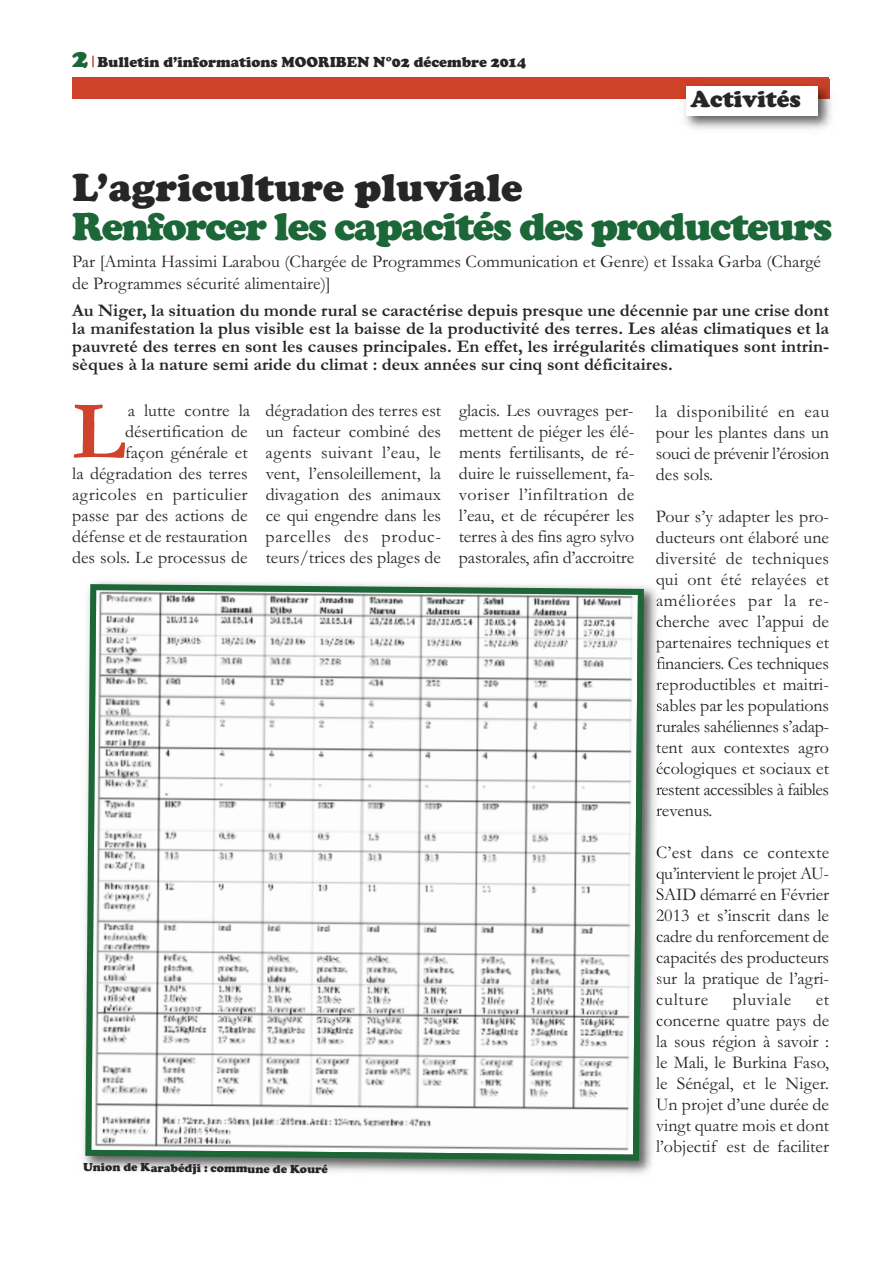
<style>
.page{position:relative;width:893px;height:1263px;background:#fff}
.page>*{position:absolute;margin:0;border:0;box-sizing:border-box;transform-origin:0 0}
.t1{font:700 83.25px "Garamond";color:#cf422b}
.t2{font:900 40.5px "Cooper";letter-spacing:-.035em;color:#1b6738}
.t3{font:900 40.5px "Cooper";color:#272627}
.t4{font:900 24px "Cooper";color:#272627}
.t5{font:18px/21px "Garamond";color:#272627;text-align:justify}
.t6{font:700 18px/18px "Garamond";color:#272627;text-align:justify}
.t7{font:18px "Garamond";letter-spacing:.04em;color:#272627}
.t8{font:900 15px "Cooper";color:#272627}
.t9{font:900 12px "Cooper";color:#272627}
.s1{font-size:27px;color:#1b6738}
</style>
<div class="page">
<div style="left:72px;top:77px;width:757px;height:22px;background:#cf422b"></div>
<img style="left:680px;top:80px;width:152px;height:49px">
<div style="left:686px;top:86px;width:132px;height:30px;background:#fff"></div>
<svg style="left:92px;top:56px;width:2px;height:11px"></svg>
<img style="left:86px;top:581px;width:578px;height:593px">
<svg style="left:657px;top:582px;width:7px;height:7px"></svg>
<svg style="left:656px;top:598px;width:7px;height:8px"></svg>
<svg style="left:657px;top:616px;width:6px;height:11px"></svg>
<svg style="left:656px;top:640px;width:7px;height:29px"></svg>
<svg style="left:656px;top:682px;width:7px;height:8px"></svg>
<svg style="left:657px;top:703px;width:5px;height:8px"></svg>
<svg style="left:656px;top:724px;width:7px;height:8px"></svg>
<svg style="left:656px;top:744px;width:6px;height:9px"></svg>
<svg style="left:657px;top:762px;width:5px;height:12px"></svg>
<svg style="left:656px;top:787px;width:6px;height:8px"></svg>
<svg style="left:656px;top:808px;width:6px;height:8px"></svg>
<svg style="left:657px;top:846px;width:4px;height:12px"></svg>
<svg style="left:656px;top:872px;width:5px;height:28px"></svg>
<svg style="left:656px;top:909px;width:5px;height:12px"></svg>
<svg style="left:657px;top:935px;width:4px;height:7px"></svg>
<svg style="left:657px;top:956px;width:4px;height:7px"></svg>
<svg style="left:657px;top:976px;width:3px;height:8px"></svg>
<svg style="left:657px;top:998px;width:3px;height:7px"></svg>
<svg style="left:657px;top:1019px;width:3px;height:7px"></svg>
<svg style="left:656px;top:1035px;width:4px;height:12px"></svg>
<svg style="left:656px;top:1056px;width:4px;height:12px"></svg>
<svg style="left:656px;top:1077px;width:3px;height:12px"></svg>
<svg style="left:656px;top:1098px;width:3px;height:11px"></svg>
<svg style="left:656px;top:1124px;width:3px;height:5px"></svg>
<svg style="left:656px;top:1140px;width:3px;height:12px"></svg>
<svg style="left:83px;top:581px;width:564px;height:583px"></svg>
<p class="t8" style="left:72px;top:53px;width:455px"><span class="s1">2</span> Bulletin d’informations MOORIBEN N°02 décembre 2014</p>
<h3 class="t4" style="left:691px;top:84px;width:112px">Activités</h3>
<h2 class="t3" style="left:72px;top:164px;width:452px">L’agriculture pluviale</h2>
<h2 class="t2" style="left:72px;top:203px;width:762px">Renforcer les capacités des producteurs</h2>
<p class="t5" style="left:72px;top:250px;width:750px;line-height:21.6px">Par [Aminta Hassimi Larabou (Chargée de Programmes Communication et Genre) et Issaka Garba (Chargé de Programmes sécurité alimentaire)]</p>
<p class="t6" style="left:72px;top:301px;width:759px">Au Niger, la situation du monde rural se caractérise depuis presque une décennie par une crise dont la manifestation la plus visible est la baisse de la productivité des terres. Les aléas climatiques et la pauvreté des terres en sont les causes principales. En effet, les irrégularités climatiques sont intrin&shy;sèques à la nature semi aride du climat : deux années sur cinq sont déficitaires.</p>
<p class="t5" style="left:72px;top:399px;width:180px;text-align:right">a lutte contre la désertification de<br>façon générale et<br>la dégradation des terres agricoles en particulier passe par des actions de défense et de restauration des sols. Le processus de</p>
<p class="t5" style="left:266px;top:399px;width:177px">dégradation des terres est un facteur combiné des agents suivant l’eau, le vent, l’ensoleillement, la divagation des animaux ce qui engendre dans les parcelles des produc&shy;teurs/trices des plages de</p>
<p class="t5" style="left:459px;top:399px;width:177px">glacis. Les ouvrages per&shy;mettent de piéger les élé&shy;ments fertilisants, de ré&shy;duire le ruissellement, fa&shy;voriser l’infiltration de l’eau, et de récupérer les terres à des fins agro sylvo pastorales, afin d’accroitre</p>
<p class="t5" style="left:656px;top:400px;width:175px">la disponibilité en eau pour les plantes dans un souci de prévenir l’érosion des sols.</p>
<h1 class="t1" style="left:72px;top:381px;width:54px">L</h1>
<p class="t5" style="left:656px;top:505px;width:175px">Pour s’y adapter les pro&shy;ducteurs ont élaboré une diversité de techniques qui ont été relayées et améliorées par la re&shy;cherche avec l’appui de partenaires techniques et financiers. Ces techniques reproductibles et maitri&shy;sables par les populations rurales sahéliennes s’adap&shy;tent aux contextes agro écologiques et sociaux et restent accessibles à faibles revenus.</p>
<p class="t5" style="left:656px;top:841px;width:175px">C’est dans ce contexte qu’intervient le projet AU-SAID démarré en Février 2013 et s’inscrit dans le cadre du renforcement de capacités des producteurs sur la pratique de l’agri&shy;culture</p>
<p class="t7" style="left:733px;top:988px;width:60px">pluviale</p>
<p class="t5" style="left:656px;top:988px;width:175px;text-indent:160px">et concerne quatre pays de la sous région à savoir : le Mali, le Burkina Faso, le Sénégal, et le Niger.<br>Un projet d’une durée de vingt quatre mois et dont l’objectif est de faciliter</p>
<p class="t9" style="left:83px;top:1159px;width:246px;rotate:1deg">Union de Karabédji : commune de Kouré</p>
</div>
